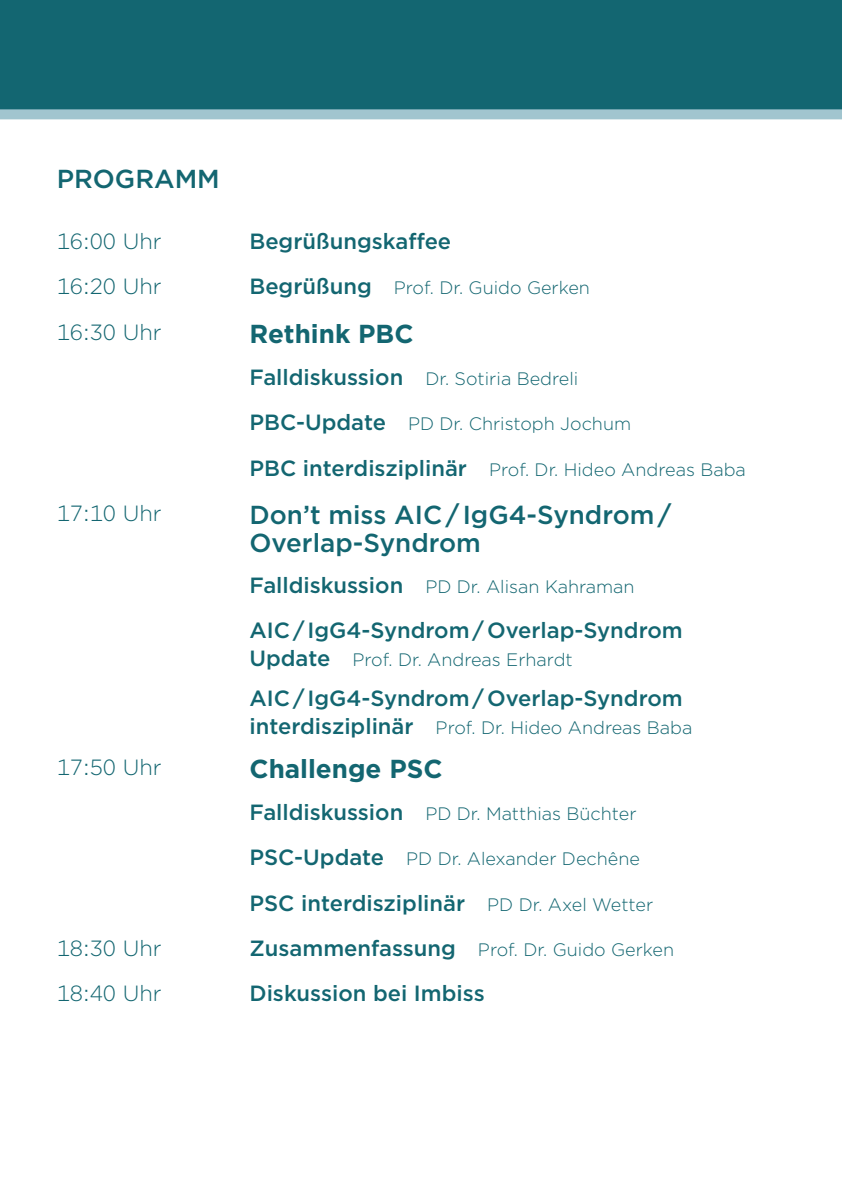
<style>
.page{position:relative;width:842px;height:1191px;background:#fff}
.page>*{position:absolute;margin:0;border:0;box-sizing:border-box;transform-origin:0 0}
.Paragraph_Standard_V{font:500 26px/28px "Gotham";color:#136671}
.Paragraph_Standard_V-2{font:700 26px "Gotham";color:#136671}
.Paragraph_Standard_V-3{font:500 22px "Gotham";color:#136671}
.Paragraph_Standard_V-4{font:300 22px "Gotham";color:#136671}
.Paragraph_Standard_V-5{font:300 18px "Gotham";color:#136671}
.s1{font-weight:500;font-size:22px}
.s2{font-weight:300;font-size:18px}
</style>
<div class="page">
<div style="left:0;top:0;width:842px;height:113px;background:#136671"></div>
<div style="left:0;top:109px;width:842px;height:10px;background:#a1c5cf"></div>
<p class="Paragraph_Standard_V" style="left:57px;top:165px;width:165px">PROGRAMM</p>
<p class="Paragraph_Standard_V-4" style="left:57px;top:227px;width:107px">16:00 Uhr</p>
<p class="Paragraph_Standard_V-3" style="left:249px;top:227px;width:203px">Begrüßungskaffee</p>
<p class="Paragraph_Standard_V-4" style="left:57px;top:272px;width:107px">16:20 Uhr</p>
<p class="Paragraph_Standard_V-5" style="left:249px;top:276px;width:342px"><span class="s1">Begrüßung</span> Prof. Dr. Guido Gerken</p>
<p class="Paragraph_Standard_V-4" style="left:57px;top:318px;width:107px">16:30 Uhr</p>
<p class="Paragraph_Standard_V-2" style="left:249px;top:316px;width:166px">Rethink PBC</p>
<p class="Paragraph_Standard_V-5" style="left:249px;top:367px;width:330px"><span class="s1">Falldiskussion</span> Dr. Sotiria Bedreli</p>
<p class="Paragraph_Standard_V-5" style="left:249px;top:412px;width:383px"><span class="s1">PBC-Update</span> PD Dr. Christoph Jochum</p>
<p class="Paragraph_Standard_V-5" style="left:249px;top:458px;width:498px"><span class="s1">PBC interdisziplinär</span> Prof. Dr. Hideo Andreas Baba</p>
<p class="Paragraph_Standard_V-4" style="left:57px;top:499px;width:107px">17:10 Uhr</p>
<p class="Paragraph_Standard_V" style="left:249px;top:501px;width:423px">Don’t miss AIC / IgG4-Syndrom /<br>Overlap-Syndrom</p>
<p class="Paragraph_Standard_V-5" style="left:249px;top:575px;width:387px"><span class="s1">Falldiskussion</span> PD Dr. Alisan Kahraman</p>
<p class="Paragraph_Standard_V-3" style="left:249px;top:616px;width:435px">AIC / IgG4-Syndrom / Overlap-Syndrom</p>
<p class="Paragraph_Standard_V-5" style="left:249px;top:648px;width:325px"><span class="s1">Update</span> Prof. Dr. Andreas Erhardt</p>
<p class="Paragraph_Standard_V-3" style="left:249px;top:684px;width:435px">AIC / IgG4-Syndrom / Overlap-Syndrom</p>
<p class="Paragraph_Standard_V-5" style="left:249px;top:716px;width:444px"><span class="s1">interdisziplinär</span> Prof. Dr. Hideo Andreas Baba</p>
<p class="Paragraph_Standard_V-4" style="left:57px;top:753px;width:107px">17:50 Uhr</p>
<p class="Paragraph_Standard_V-2" style="left:249px;top:751px;width:195px">Challenge PSC</p>
<p class="Paragraph_Standard_V-5" style="left:249px;top:802px;width:389px"><span class="s1">Falldiskussion</span> PD Dr. Matthias Büchter</p>
<p class="Paragraph_Standard_V-5" style="left:249px;top:847px;width:392px"><span class="s1">PSC-Update</span> PD Dr. Alexander Dechêne</p>
<p class="Paragraph_Standard_V-3" style="left:249px;top:888px;width:405px">PSC interdisziplinär <span class="s2">PD Dr. Axel Wetter</span></p>
<p class="Paragraph_Standard_V-4" style="left:57px;top:934px;width:107px">18:30 Uhr</p>
<p class="Paragraph_Standard_V-5" style="left:249px;top:938px;width:426px"><span class="s1">Zusammenfassung</span> Prof. Dr. Guido Gerken</p>
<p class="Paragraph_Standard_V-4" style="left:57px;top:979px;width:107px">18:40 Uhr</p>
<p class="Paragraph_Standard_V-3" style="left:249px;top:979px;width:237px">Diskussion bei Imbiss</p>
</div>
